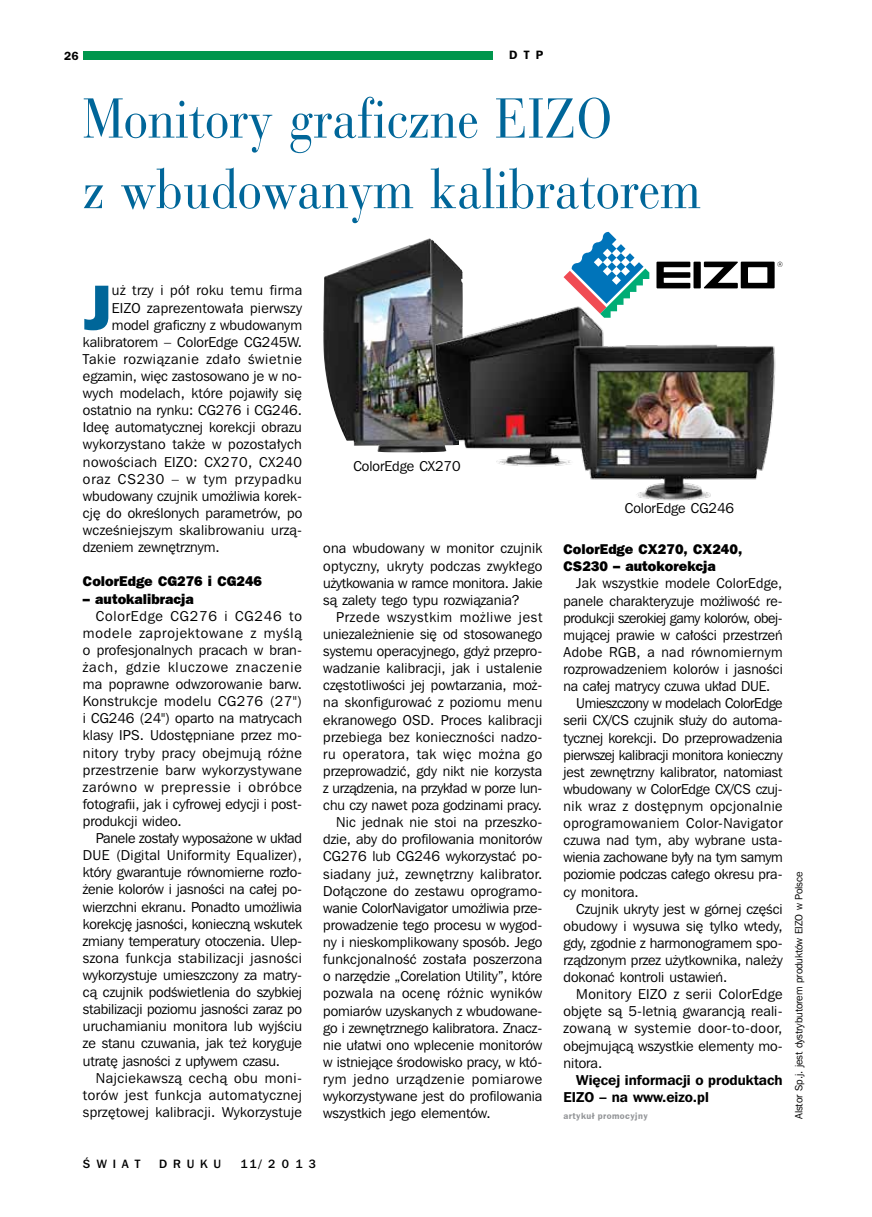
<style>
.page{position:relative;width:872px;height:1217px;background:#fff}
.page>*{position:absolute;margin:0;border:0;box-sizing:border-box;transform-origin:0 0}
.t1{font:800 63.9px "Frankfurt Gothic";color:#069}
.t2{font:54px/70.5px "Parma";color:#069}
.t3{font:14.25px/17.1px "Frnk Goth ITC Bk PL";color:#000;text-align:justify}
.t4{font:14.25px "Frnk Goth ITC Bk PL";letter-spacing:.02em;color:#000}
.t5{font:14.25px "Frnk Goth ITC Bk PL";letter-spacing:.03em;color:#000}
.t6{font:14.25px "Frnk Goth ITC Bk PL";letter-spacing:-.02em;color:#000}
.t7{font:14.25px "Frnk Goth ITC Bk PL";letter-spacing:.025em;color:#000}
.t8{font:800 14.25px/17.1px "Frankfurt Gothic";color:#000}
.t9{font:14.25px "Frnk Goth ITC Bk PL";letter-spacing:.035em;color:#000}
.t10{font:14.25px "Frnk Goth ITC Bk PL";letter-spacing:.04em;color:#000}
.t11{font:14.25px/17.1px "Frnk Goth ITC Dm PL";color:#000}
.t12{font:14.25px "Frnk Goth ITC Bk PL";letter-spacing:.05em;color:#000}
.t13{font:14.25px "Frnk Goth ITC Bk PL";letter-spacing:-.025em;color:#000}
.t14{font:14.25px "Frnk Goth ITC Bk PL";letter-spacing:.055em;color:#000}
.t15{font:14.25px "Frnk Goth ITC Bk PL";letter-spacing:.06em;color:#000}
.t16{font:12px "Frnk Goth ITC Md PL";letter-spacing:.49em;color:#000}
.t17{font:12px "Frnk Goth ITC Dm PL";color:#000}
.t18{font:12px "P Franklin Demi A";color:#000}
.t19{font:10.5px "Frnk Goth ITC Bk PL";letter-spacing:-.01em;color:#000}
.t20{font:700 9px "Frankfurt Gothic";letter-spacing:.05em;color:#939598}
</style>
<div class="page">
<div style="left:83px;top:51px;width:459px;height:8px;background:#00964d"></div>
<div style="left:493px;top:49px;width:50px;height:24px;background:#fff"></div>
<img style="left:323px;top:238px;width:140px;height:214px">
<img style="left:424px;top:303px;width:352px;height:197px">
<svg style="left:656px;top:261px;width:126px;height:27px"></svg>
<svg style="left:563px;top:232px;width:86px;height:86px"></svg>
<p class="t18" style="left:64px;top:49px;width:16px">26</p>
<p class="t17" style="left:509px;top:47px;width:36px">DTP</p>
<h2 class="t2" style="left:83px;top:83px;width:619px">Monitory graficzne EIZO<br>z wbudowanym kalibratorem</h2>
<h1 class="t1" style="left:83px;top:269px;width:30px">J</h1>
<p class="t5" style="left:112px;top:281px;width:192px">uż trzy i pół roku temu firma</p>
<p class="t4" style="left:112px;top:299px;width:191px">EIZO zaprezentowała pierwszy</p>
<p class="t3" style="left:112px;top:316px;width:192px">model graficzny z wbudowanym</p>
<p class="t3" style="left:83px;top:333px;width:220px">kalibratorem – ColorEdge CG245W.</p>
<p class="t12" style="left:83px;top:350px;width:220px">Takie rozwiązanie zdało świetnie</p>
<p class="t3" style="left:83px;top:367px;width:220px">egzamin, więc zastosowano je w no-</p>
<p class="t3" style="left:83px;top:384px;width:221px">wych modelach, które pojawiły się</p>
<p class="t3" style="left:83px;top:401px;width:221px">ostatnio na rynku: CG276 i CG246.</p>
<p class="t3" style="left:83px;top:418px;width:220px">Ideę automatycznej korekcji obrazu</p>
<p class="t7" style="left:83px;top:435px;width:220px">wykorzystano także w pozostałych</p>
<p class="t5" style="left:83px;top:452px;width:221px">nowościach EIZO: CX270, CX240</p>
<p class="t15" style="left:83px;top:470px;width:220px">oraz CS230 – w tym przypadku</p>
<p class="t3" style="left:83px;top:487px;width:220px">wbudowany czujnik umożliwia korek-</p>
<p class="t3" style="left:83px;top:504px;width:221px">cję do określonych parametrów, po</p>
<p class="t4" style="left:83px;top:521px;width:220px">wcześniejszym skalibrowaniu urzą-</p>
<p class="t3" style="left:83px;top:538px;width:138px">dzeniem zewnętrznym.</p>
<p class="t8" style="left:83px;top:572px;width:181px">ColorEdge CG276 i CG246</p>
<p class="t8" style="left:83px;top:589px;width:112px">– autokalibracja</p>
<p class="t3" style="left:83px;top:606px;width:221px;text-indent:13px">ColorEdge CG276 i CG246 to modele zaprojektowane z myślą o profesjonalnych pracach w bran&shy;żach, gdzie kluczowe znaczenie ma poprawne odwzorowanie barw.<br>Konstrukcje modelu CG276 (27") i CG246 (24") oparto na matrycach klasy IPS. Udostępniane przez mo&shy;nitory tryby pracy obejmują różne przestrzenie barw wykorzystywane zarówno w prepressie i obróbce fotografii, jak i cyfrowej edycji i post&shy;produkcji wideo.</p>
<p class="t3" style="left:83px;top:829px;width:221px;text-indent:13px">Panele zostały wyposażone w układ DUE (Digital Uniformity Equalizer), który gwarantuje równomierne rozło&shy;żenie kolorów i jasności na całej po&shy;wierzchni ekranu. Ponadto umożliwia korekcję jasności, konieczną wskutek zmiany temperatury otoczenia. Ulep&shy;szona funkcja stabilizacji jasności wykorzystuje umieszczony za matry&shy;cą czujnik podświetlenia do szybkiej stabilizacji poziomu jasności zaraz po uruchamianiu monitora lub wyjściu ze stanu czuwania, jak też koryguje utratę jasności z upływem czasu.</p>
<p class="t3" style="left:83px;top:1068px;width:221px;text-indent:13px">Najciekawszą cechą obu moni&shy;torów jest funkcja automatycznej sprzętowej kalibracji. Wykorzystuje</p>
<p class="t3" style="left:353px;top:457px;width:109px">ColorEdge CX270</p>
<p class="t3" style="left:625px;top:499px;width:111px">ColorEdge CG246</p>
<p class="t3" style="left:323px;top:539px;width:221px">ona wbudowany w monitor czujnik optyczny, ukryty podczas zwykłego użytkowania w ramce monitora. Jakie są zalety tego typu rozwiązania?</p>
<p class="t14" style="left:336px;top:608px;width:208px">Przede wszystkim możliwe jest</p>
<p class="t3" style="left:323px;top:625px;width:220px">uniezależnienie się od stosowanego</p>
<p class="t3" style="left:323px;top:642px;width:220px">systemu operacyjnego, gdyż przepro-</p>
<p class="t4" style="left:323px;top:659px;width:220px">wadzanie kalibracji, jak i ustalenie</p>
<p class="t3" style="left:323px;top:676px;width:220px">częstotliwości jej powtarzania, moż-</p>
<p class="t3" style="left:323px;top:693px;width:220px">na skonfigurować z poziomu menu</p>
<p class="t3" style="left:323px;top:710px;width:220px">ekranowego OSD. Proces kalibracji</p>
<p class="t4" style="left:323px;top:727px;width:220px">przebiega bez konieczności nadzo-</p>
<p class="t10" style="left:323px;top:744px;width:220px">ru operatora, tak więc można go</p>
<p class="t3" style="left:323px;top:762px;width:220px">przeprowadzić, gdy nikt nie korzysta</p>
<p class="t3" style="left:323px;top:779px;width:220px">z urządzenia, na przykład w porze lun-</p>
<p class="t3" style="left:323px;top:796px;width:220px">chu czy nawet poza godzinami pracy.</p>
<p class="t3" style="left:336px;top:813px;width:208px">Nic jednak nie stoi na przeszko-</p>
<p class="t3" style="left:323px;top:830px;width:220px">dzie, aby do profilowania monitorów</p>
<p class="t3" style="left:323px;top:847px;width:220px">CG276 lub CG246 wykorzystać po-</p>
<p class="t4" style="left:323px;top:864px;width:220px">siadany już, zewnętrzny kalibrator.</p>
<p class="t3" style="left:323px;top:881px;width:220px">Dołączone do zestawu oprogramo-</p>
<p class="t3" style="left:323px;top:898px;width:220px">wanie ColorNavigator umożliwia prze-</p>
<p class="t3" style="left:323px;top:915px;width:220px">prowadzenie tego procesu w wygod-</p>
<p class="t3" style="left:323px;top:933px;width:220px">ny i nieskomplikowany sposób. Jego</p>
<p class="t3" style="left:323px;top:950px;width:220px">funkcjonalność została poszerzona</p>
<p class="t3" style="left:323px;top:967px;width:220px">o narzędzie „Corelation Utility”, które</p>
<p class="t7" style="left:323px;top:984px;width:220px">pozwala na ocenę różnic wyników</p>
<p class="t3" style="left:323px;top:1001px;width:220px">pomiarów uzyskanych z wbudowane-</p>
<p class="t3" style="left:323px;top:1018px;width:220px">go i zewnętrznego kalibratora. Znacz-</p>
<p class="t3" style="left:323px;top:1035px;width:220px">nie ułatwi ono wplecenie monitorów</p>
<p class="t3" style="left:323px;top:1052px;width:220px">w istniejące środowisko pracy, w któ-</p>
<p class="t10" style="left:323px;top:1069px;width:220px">rym jedno urządzenie pomiarowe</p>
<p class="t3" style="left:323px;top:1086px;width:220px">wykorzystywane jest do profilowania</p>
<p class="t3" style="left:323px;top:1104px;width:169px">wszystkich jego elementów.</p>
<p class="t20" style="left:563px;top:1110px;width:86px">artykuł promocyjny</p>
<p class="t8" style="left:563px;top:540px;width:180px">ColorEdge CX270, CX240,<br>CS230 – autokorekcja</p>
<p class="t3" style="left:576px;top:574px;width:208px">Jak wszystkie modele ColorEdge,</p>
<p class="t3" style="left:563px;top:591px;width:220px">panele charakteryzuje możliwość re-</p>
<p class="t6" style="left:563px;top:609px;width:220px">produkcji szerokiej gamy kolorów, obej-</p>
<p class="t3" style="left:563px;top:626px;width:221px">mującej prawie w całości przestrzeń</p>
<p class="t5" style="left:563px;top:643px;width:220px">Adobe RGB, a nad równomiernym</p>
<p class="t3" style="left:563px;top:660px;width:221px">rozprowadzeniem kolorów i jasności</p>
<p class="t3" style="left:563px;top:677px;width:208px">na całej matrycy czuwa układ DUE.</p>
<p class="t13" style="left:576px;top:694px;width:208px">Umieszczony w modelach ColorEdge</p>
<p class="t3" style="left:563px;top:711px;width:221px">serii CX/CS czujnik służy do automa-</p>
<p class="t3" style="left:563px;top:728px;width:221px">tycznej korekcji. Do przeprowadzenia</p>
<p class="t6" style="left:563px;top:745px;width:221px">pierwszej kalibracji monitora konieczny</p>
<p class="t3" style="left:563px;top:762px;width:221px">jest zewnętrzny kalibrator, natomiast</p>
<p class="t3" style="left:563px;top:780px;width:221px">wbudowany w ColorEdge CX/CS czuj-</p>
<p class="t9" style="left:563px;top:797px;width:220px">nik wraz z dostępnym opcjonalnie</p>
<p class="t5" style="left:563px;top:814px;width:221px">oprogramowaniem Color-Navigator</p>
<p class="t3" style="left:563px;top:831px;width:221px">czuwa nad tym, aby wybrane usta-</p>
<p class="t6" style="left:563px;top:848px;width:221px">wienia zachowane były na tym samym</p>
<p class="t3" style="left:563px;top:865px;width:221px">poziomie podczas całego okresu pra-</p>
<p class="t3" style="left:563px;top:882px;width:77px">cy monitora.</p>
<p class="t3" style="left:576px;top:899px;width:208px">Czujnik ukryty jest w górnej części</p>
<p class="t3" style="left:563px;top:916px;width:221px">obudowy i wysuwa się tylko wtedy,</p>
<p class="t3" style="left:563px;top:933px;width:220px">gdy, zgodnie z harmonogramem spo-</p>
<p class="t3" style="left:563px;top:951px;width:221px">rządzonym przez użytkownika, należy</p>
<p class="t3" style="left:563px;top:968px;width:165px">dokonać kontroli ustawień.</p>
<p class="t7" style="left:576px;top:985px;width:208px">Monitory EIZO z serii ColorEdge</p>
<p class="t3" style="left:563px;top:1002px;width:220px">objęte są 5-letnią gwarancją reali-</p>
<p class="t9" style="left:563px;top:1019px;width:220px">zowaną w systemie door-to-door,</p>
<p class="t3" style="left:563px;top:1036px;width:220px">obejmującą wszystkie elementy mo-</p>
<p class="t3" style="left:563px;top:1053px;width:40px">nitora.</p>
<p class="t11" style="left:563px;top:1070px;width:221px;text-indent:13px">Więcej informacji o produktach<br>EIZO – na www.eizo.pl</p>
<p class="t19" style="left:792px;top:1118px;width:249px;rotate:-90deg">Alstor Sp.j. jest dystrybutorem produktów EIZO w Polsce</p>
<p class="t16" style="left:83px;top:1155px;width:59px">śWIAT</p>
<p class="t16" style="left:159px;top:1155px;width:63px">DRUKU</p>
<p class="t16" style="left:241px;top:1155px;width:77px">11/2013</p>
</div>
